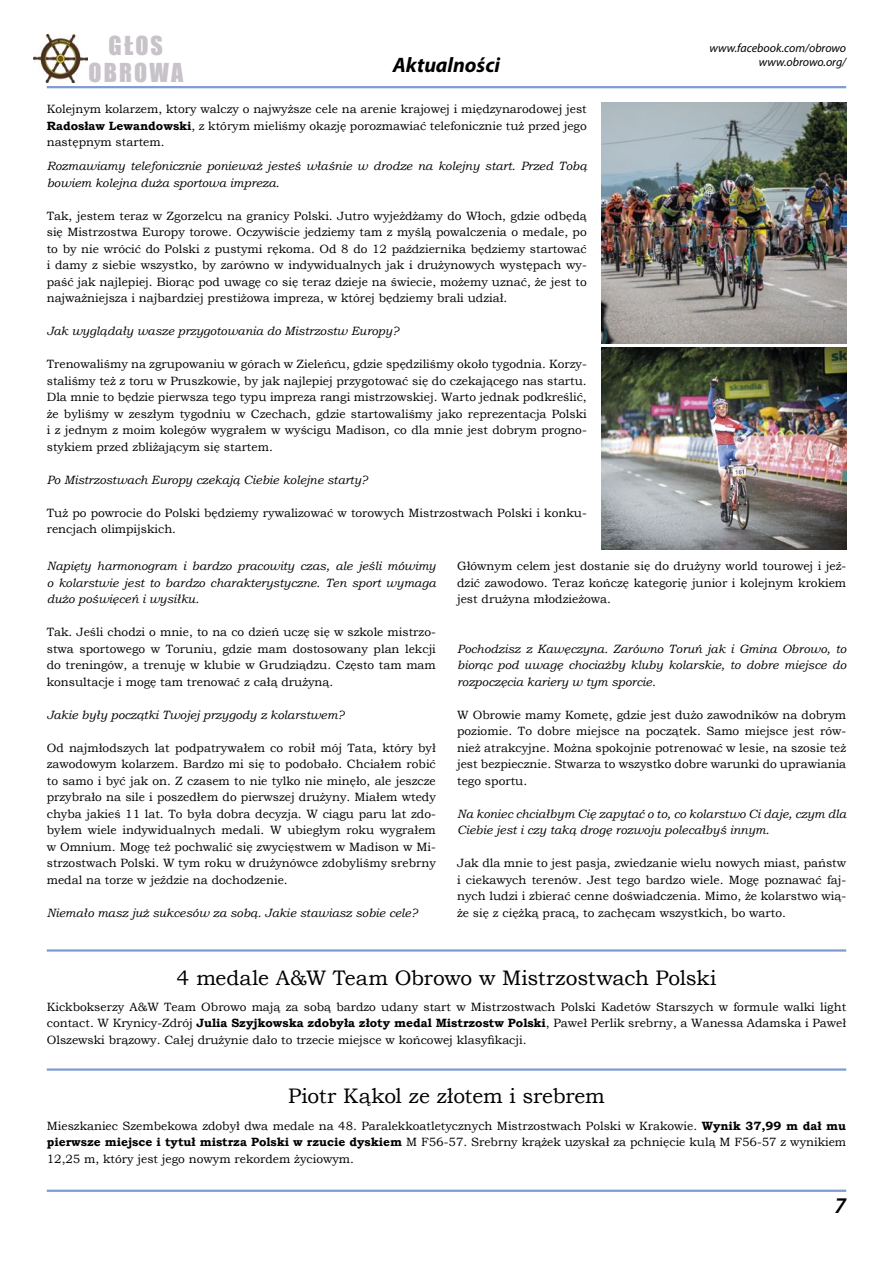
<style>
.page{position:relative;width:893px;height:1263px;background:#fff}
.page>*{position:absolute;margin:0;border:0;box-sizing:border-box;transform-origin:0 0}
.t1{font:24px/27px "Impact";letter-spacing:.09em;color:#c8c3c9;text-align:center}
.t2{font:italic 600 22.5px "Myriad Pro";color:#000}
.t3{font:21px "Bookman Old Style";letter-spacing:-.01em;color:#000}
.t4{font:italic 700 21px "Myriad Pro";color:#000}
.t5{font:12px/16.5px "Bookman Old Style";color:#000;text-align:justify}
.t6{font:italic 12px/16.5px "Bookman Old Style";color:#000}
.t7{font:italic 12px/14.4px "Myriad Pro";color:#000;text-align:right}
.s1{font-weight:700}
</style>
<div class="page">
<img style="left:34px;top:35px;width:54px;height:48px">
<hr style="left:47px;top:86px;width:799px;height:2px;background:#7e9cd1">
<hr style="left:47px;top:1189px;width:799px;height:3px;background:#7e9cd1">
<hr style="left:47px;top:949px;width:799px;height:3px;background:#7e9cd1">
<hr style="left:47px;top:1068px;width:799px;height:3px;background:#7e9cd1">
<img style="left:602px;top:348px;width:244px;height:202px">
<img style="left:602px;top:103px;width:244px;height:240px">
<h1 class="t1" style="left:88px;top:32px;width:96px">GŁOS<br>OBROWA</h1>
<h3 class="t4" style="left:393px;top:51px;width:109px">Aktualności</h3>
<p class="t5" style="left:47px;top:101px;width:542px">Kolejnym kolarzem, ktory walczy o najwyższe cele na arenie krajowej i międzynarodowej jest <span class="s1">Radosław Lewandowski</span>, z którym mieliśmy okazję porozmawiać telefonicznie tuż przed jego następnym startem.</p>
<p class="t6" style="left:47px;top:158px;width:541px">Rozmawiamy telefonicznie ponieważ jesteś właśnie w drodze na kolejny start. Przed Tobą bowiem kolejna duża sportowa impreza.</p>
<p class="t5" style="left:47px;top:207px;width:542px">Tak, jestem teraz w Zgorzelcu na granicy Polski. Jutro wyjeżdżamy do Włoch, gdzie odbędą się Mistrzostwa Europy torowe. Oczywiście jedziemy tam z myślą powalczenia o medale, po to by nie wrócić do Polski z pustymi rękoma. Od 8 do 12 października będziemy startować i damy z siebie wszystko, by zarówno w indywidualnych jak i drużynowych występach wy&shy;paść jak najlepiej. Biorąc pod uwagę co się teraz dzieje na świecie, możemy uznać, że jest to najważniejsza i najbardziej prestiżowa impreza, w której będziemy brali udział.</p>
<p class="t6" style="left:47px;top:323px;width:354px">Jak wyglądały wasze przygotowania do Mistrzostw Europy?</p>
<p class="t5" style="left:47px;top:356px;width:542px">Trenowaliśmy na zgrupowaniu w górach w Zieleńcu, gdzie spędziliśmy około tygodnia. Korzy&shy;staliśmy też z toru w Pruszkowie, by jak najlepiej przygotować się do czekającego nas startu.<br>Dla mnie to będzie pierwsza tego typu impreza rangi mistrzowskiej. Warto jednak podkreślić, że byliśmy w zeszłym tygodniu w Czechach, gdzie startowaliśmy jako reprezentacja Polski i z jednym z moim kolegów wygrałem w wyścigu Madison, co dla mnie jest dobrym progno&shy;stykiem przed zbliżającym się startem.</p>
<p class="t6" style="left:47px;top:471px;width:322px">Po Mistrzostwach Europy czekają Ciebie kolejne starty?</p>
<p class="t5" style="left:47px;top:504px;width:542px">Tuż po powrocie do Polski będziemy rywalizować w torowych Mistrzostwach Polski i konku&shy;rencjach olimpijskich.</p>
<p class="t7" style="left:709px;top:40px;width:138px">www.facebook.com/obrowo www.obrowo.org/</p>
<p class="t6" style="left:47px;top:558px;width:391px;text-align:justify">Napięty harmonogram i bardzo pracowity czas, ale jeśli mówimy o kolarstwie jest to bardzo charakterystyczne. Ten sport wymaga dużo poświęceń i wysiłku.</p>
<p class="t5" style="left:47px;top:624px;width:391px">Tak. Jeśli chodzi o mnie, to na co dzień uczę się w szkole mistrzo&shy;stwa sportowego w Toruniu, gdzie mam dostosowany plan lekcji do treningów, a trenuję w klubie w Grudziądzu. Często tam mam konsultacje i mogę tam trenować z całą drużyną.</p>
<p class="t6" style="left:47px;top:706px;width:299px">Jakie były początki Twojej przygody z kolarstwem?</p>
<p class="t5" style="left:47px;top:739px;width:391px">Od najmłodszych lat podpatrywałem co robił mój Tata, który był zawodowym kolarzem. Bardzo mi się to podobało. Chciałem robić to samo i być jak on. Z czasem to nie tylko nie minęło, ale jeszcze przybrało na sile i poszedłem do pierwszej drużyny. Miałem wtedy chyba jakieś 11 lat. To była dobra decyzja. W ciągu paru lat zdo&shy;byłem wiele indywidualnych medali. W ubiegłym roku wygrałem w Omnium. Mogę też pochwalić się zwycięstwem w Madison w Mi&shy;strzostwach Polski. W tym roku w drużynówce zdobyliśmy srebrny medal na torze w jeździe na dochodzenie.</p>
<p class="t6" style="left:47px;top:904px;width:372px">Niemało masz już sukcesów za sobą. Jakie stawiasz sobie cele?</p>
<p class="t5" style="left:457px;top:558px;width:391px">Głównym celem jest dostanie się do drużyny world tourowej i jeź&shy;dzić zawodowo. Teraz kończę kategorię junior i kolejnym krokiem jest drużyna młodzieżowa.</p>
<p class="t6" style="left:457px;top:640px;width:391px;text-align:justify">Pochodzisz z Kawęczyna. Zarówno Toruń jak i Gmina Obrowo, to biorąc pod uwagę chociażby kluby kolarskie, to dobre miejsce do rozpoczęcia kariery w tym sporcie.</p>
<p class="t5" style="left:457px;top:706px;width:391px">W Obrowie mamy Kometę, gdzie jest dużo zawodników na dobrym poziomie. To dobre miejsce na początek. Samo miejsce jest rów&shy;nież atrakcyjne. Można spokojnie potrenować w lesie, na szosie też jest bezpiecznie. Stwarza to wszystko dobre warunki do uprawiania tego sportu.</p>
<p class="t6" style="left:457px;top:805px;width:391px">Na koniec chciałbym Cię zapytać o to, co kolarstwo Ci daje, czym dla<br>Ciebie jest i czy taką drogę rozwoju polecałbyś innym.</p>
<p class="t5" style="left:457px;top:855px;width:391px">Jak dla mnie to jest pasja, zwiedzanie wielu nowych miast, państw i ciekawych terenów. Jest tego bardzo wiele. Mogę poznawać faj&shy;nych ludzi i zbierać cenne doświadczenia. Mimo, że kolarstwo wią&shy;że się z ciężką pracą, to zachęcam wszystkich, bo warto.</p>
<h3 class="t3" style="left:177px;top:964px;width:541px">4 medale A&amp;W Team Obrowo w Mistrzostwach Polski</h3>
<p class="t5" style="left:47px;top:998px;width:801px">Kickbokserzy A&amp;W Team Obrowo mają za sobą bardzo udany start w Mistrzostwach Polski Kadetów Starszych w formule walki light contact. W Krynicy-Zdrój <span class="s1">Julia Szyjkowska zdobyła złoty medal Mistrzostw Polski</span>, Paweł Perlik srebrny, a Wanessa Adamska i Paweł Olszewski brązowy. Całej drużynie dało to trzecie miejsce w końcowej klasyfikacji.</p>
<h3 class="t3" style="left:288px;top:1082px;width:318px">Piotr Kąkol ze złotem i srebrem</h3>
<p class="t5" style="left:47px;top:1117px;width:801px">Mieszkaniec Szembekowa zdobył dwa medale na 48. Paralekkoatletycznych Mistrzostwach Polski w Krakowie. <span class="s1">Wynik 37,99 m dał mu pierwsze miejsce i tytuł mistrza Polski w rzucie dyskiem</span> M F56-57. Srebrny krążek uzyskał za pchnięcie kulą M F56-57 z wynikiem 12,25 m, który jest jego nowym rekordem życiowym.</p>
<h2 class="t2" style="left:834px;top:1191px;width:13px">7</h2>
</div>
